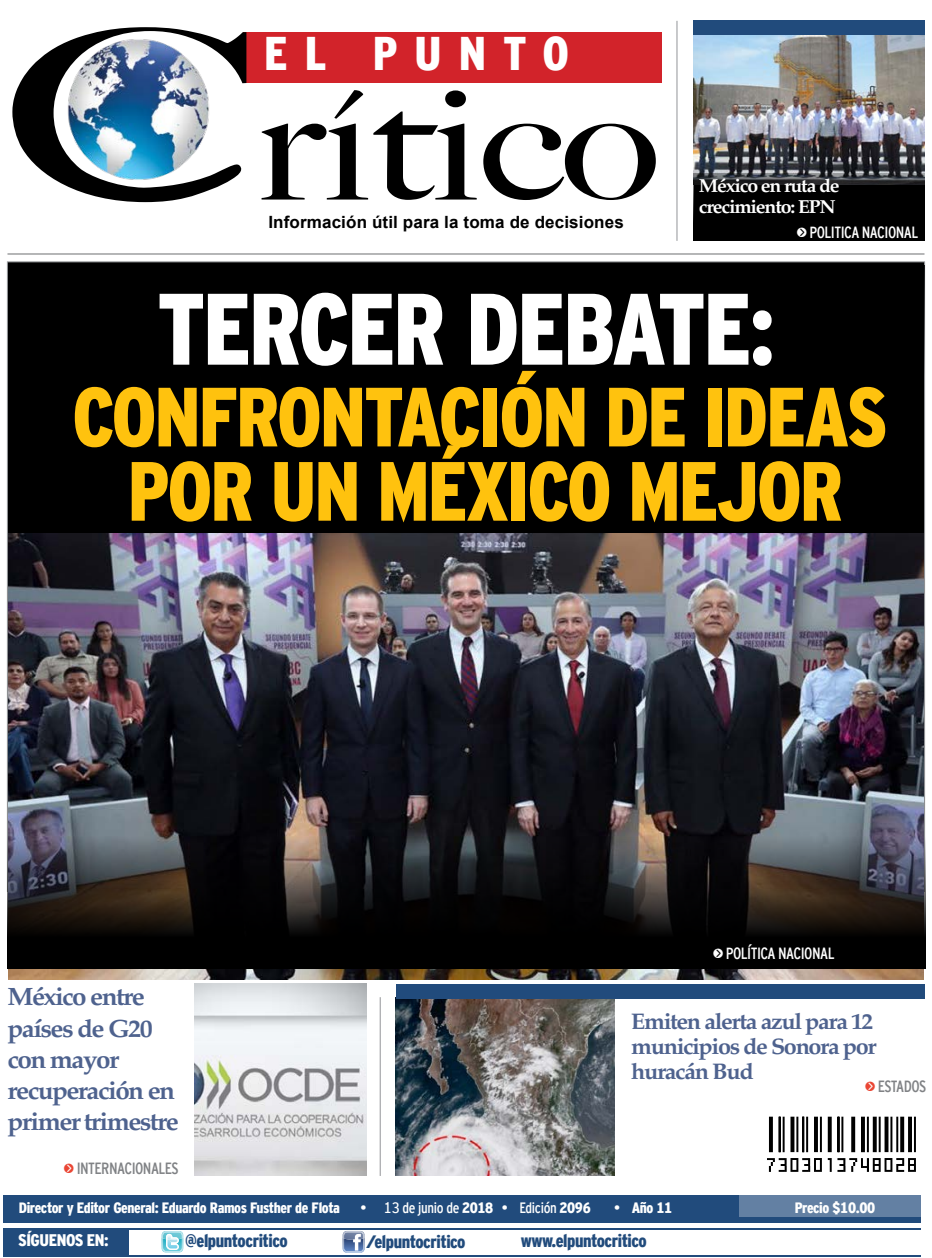
<style>
.page{position:relative;width:932px;height:1258px;background:#fff}
.page>*{position:absolute;margin:0;border:0;box-sizing:border-box;transform-origin:0 0}
.t1{font:900 101.25px "Interstate Cond Mono";letter-spacing:-.025em;color:#fff;scale:.95 1}
.t2{font:900 83.75px/74.2px "Interstate Cond Mono";letter-spacing:-.025em;color:#ffc20e;text-align:center;scale:.95 1}
.t3{font:900 47.12px "Interstate Cond Mono";letter-spacing:.36em;color:#fff}
.t4{font:700 25px/31.2px "Palatino";letter-spacing:-.055em;color:#4e628e;scale:1.04 1}
.t5{font:700 22.5px/25px "Palatino";letter-spacing:-.06em;color:#4e628e;scale:1.04 1}
.t6{font:700 18.75px/21.2px "Palatino";letter-spacing:-.06em;color:#fff;scale:1.04 1}
.t7{font:900 18px "Interstate Cond Mono";letter-spacing:-.025em;color:#214b7c}
.t8{font:700 16.88px "Arial";letter-spacing:.005em;color:#000}
.t9{font:900 16.75px "Interstate Cond Mono";letter-spacing:-.025em;color:#fff}
.t10{font:16.25px "Interstate Cond Mono";letter-spacing:-.035em;color:#fff}
.t11{font:16.25px "Interstate Cond Mono";letter-spacing:-.035em;color:#808285}
.t12{font:900 15px "Interstate Cond Mono";letter-spacing:-.025em;color:#fff}
.t13{font:15px "Interstate Cond Mono";letter-spacing:-.02em;color:#fff}
.s1{font-family:"KG Arrows";font-size:17.5px}
.s2{font-family:"KG Arrows";font-size:17.5px;color:#ea4634}
.s3{font-weight:900}
.s4{font-weight:400}
.s5{color:#214b7c}
</style>
<div class="page">
<div style="left:7px;top:262px;width:918px;height:630px;background:#000;border:1px solid #939598"></div>
<img style="left:8px;top:533px;width:916px;height:447px">
<svg style="left:7px;top:728px;width:918px;height:241px"></svg>
<div style="left:8px;top:265px;width:916px;height:117px;background:#000"></div>
<hr style="left:3px;top:1255px;width:918px;height:2px;background:#214b7c">
<div style="left:4px;top:1195px;width:917px;height:27px;background:#214b7c"></div>
<hr style="left:7px;top:254px;width:917px;height:1px;background:#6d6e71">
<div style="left:3px;top:1229px;width:126px;height:28px;background:#214b7c"></div>
<hr style="left:3px;top:1228px;width:918px;height:1px;background:#214b7c">
<div style="left:739px;top:1195px;width:182px;height:22px;background:#6380a3"></div>
<svg style="left:767px;top:1117px;width:149px;height:55px"></svg>
<img style="left:693px;top:35px;width:231px;height:139px">
<div style="left:244px;top:32px;width:418px;height:51px;background:#d2232a"></div>
<img style="left:12px;top:27px;width:234px;height:175px">
<svg style="left:262px;top:90px;width:394px;height:110px"></svg>
<svg style="left:162px;top:1231px;width:21px;height:21px"></svg>
<svg style="left:343px;top:1231px;width:22px;height:22px"></svg>
<div style="left:693px;top:20px;width:231px;height:15px;background:#214b7c"></div>
<img style="left:195px;top:983px;width:171px;height:193px">
<img style="left:395px;top:997px;width:220px;height:179px">
<div style="left:396px;top:984px;width:528px;height:15px;background:#214b7c"></div>
<hr style="left:380px;top:997px;width:1px;height:179px;background:#939598">
<hr style="left:677px;top:21px;width:1px;height:220px;background:#939598">
<svg style="left:693px;top:174px;width:231px;height:67px;background:#09090a"></svg>
<div style="left:133px;top:447px;width:723px;height:90px;background:#000"></div>
<h3 class="t3" style="left:264px;top:27px;width:306px">EL PUNTO</h3>
<p class="t8" style="left:268px;top:211px;width:357px">Información útil para la toma de decisiones</p>
<p class="t6" style="left:699px;top:175px;width:137px">México en ruta de crecimiento: EPN</p>
<p class="t10" style="left:797px;top:223px;width:123px"><span class="s1">u</span> POLITICA NACIONAL</p>
<h1 class="t1" style="left:157px;top:273px;width:652px">TERCER DEBATE:</h1>
<h2 class="t2" style="left:72px;top:379px;width:860px">CONFRONTACIÓN DE IDEAS<br>POR UN MÉXICO MEJOR</h2>
<h3 class="t4" style="left:8px;top:981px;width:166px">México entre países de G20 con mayor recuperación en primer trimestre</h3>
<p class="t11" style="left:64px;top:1159px;width:116px"><span class="s2">u</span> INTERNACIONALES</p>
<p class="t10" style="left:713px;top:944px;width:123px"><span class="s1">u</span> POLÍTICA NACIONAL</p>
<h3 class="t5" style="left:631px;top:1009px;width:237px">Emiten alerta azul para 12 municipios de Sonora por huracán Bud</h3>
<p class="t11" style="left:865px;top:1077px;width:63px"><span class="s2">u</span> ESTADOS</p>
<p class="t12" style="left:19px;top:1200px;width:323px">Director y Editor General: Eduardo Ramos Fusther de Flota</p>
<p class="t13" style="left:360px;top:1199px;width:232px">• 13 de junio de <span class="s3">2018</span> • Edición <span class="s3">2096</span></p>
<p class="t12" style="left:614px;top:1200px;width:60px"><span class="s4">•</span> Año 11</p>
<p class="t12" style="left:795px;top:1200px;width:82px">Precio $10.00</p>
<p class="t9" style="left:18px;top:1231px;width:96px">SÍGUENOS EN:<span class="s5">:</span></p>
<p class="t7" style="left:185px;top:1231px;width:104px">@elpuntocritico</p>
<p class="t7" style="left:366px;top:1231px;width:101px">/elpuntocritico</p>
<p class="t7" style="left:521px;top:1230px;width:128px">www.elpuntocritico</p>
</div>
